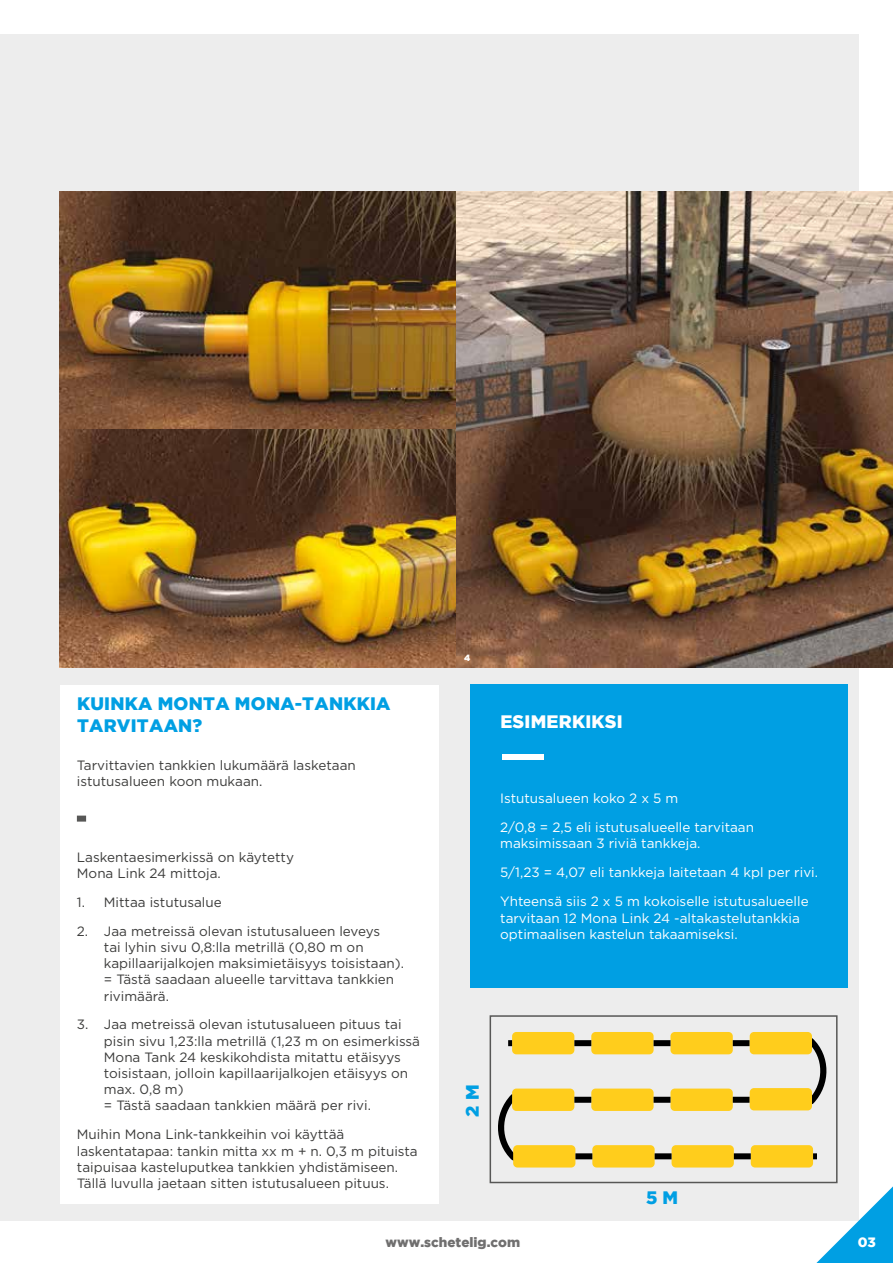
<style>
.page{position:relative;width:893px;height:1263px;background:#fff}
.page>*{position:absolute;margin:0;border:0;box-sizing:border-box;transform-origin:0 0}
.t1{font:900 18px/21.6px "Gotham";letter-spacing:.015em;color:#009fe3}
.t2{font:900 18px "Gotham";letter-spacing:.015em;color:#fff}
.t3{font:13.5px/16.2px "Gotham";color:#3c3c3b}
.t4{font:13.5px/29px "Gotham";color:#fff}
.t5{font:900 13.5px "Gotham";color:#706f6f}
.t6{font:900 13.5px "Gotham";color:#fff}
.t7{font:900 9px "Gotham";color:#fff}
</style>
<div class="page">
<div style="left:0;top:34px;width:859px;height:1186px;background:#ededed"></div>
<svg style="left:804px;top:1174px;width:89px;height:89px"></svg>
<div style="left:60px;top:685px;width:379px;height:518px;background:#fff"></div>
<div style="left:77px;top:816px;width:9px;height:6px;background:#575756"></div>
<div style="left:470px;top:685px;width:378px;height:303px;background:#009fe3"></div>
<img style="left:60px;top:191px;width:833px;height:477px">
<div style="left:502px;top:755px;width:42px;height:5px;background:#fff"></div>
<svg style="left:498px;top:1094px;width:15px;height:67px"></svg>
<div style="left:490px;top:1015px;width:347px;height:168px;border:2px solid #575756"></div>
<div style="left:512px;top:1032px;width:62px;height:22px;background:#ffcd1c;border-radius:4px"></div>
<div style="left:591px;top:1032px;width:63px;height:22px;background:#ffcd1c;border-radius:4px"></div>
<div style="left:670px;top:1032px;width:63px;height:22px;background:#ffcd1c;border-radius:4px"></div>
<div style="left:512px;top:1088px;width:62px;height:23px;background:#ffcd1c;border-radius:4px"></div>
<div style="left:591px;top:1088px;width:63px;height:23px;background:#ffcd1c;border-radius:4px"></div>
<div style="left:670px;top:1088px;width:63px;height:23px;background:#ffcd1c;border-radius:4px"></div>
<div style="left:513px;top:1145px;width:62px;height:22px;background:#ffcd1c;border-radius:4px"></div>
<div style="left:592px;top:1145px;width:63px;height:22px;background:#ffcd1c;border-radius:4px"></div>
<div style="left:672px;top:1145px;width:62px;height:22px;background:#ffcd1c;border-radius:4px"></div>
<div style="left:751px;top:1145px;width:62px;height:22px;background:#ffcd1c;border-radius:4px"></div>
<div style="left:574px;top:1040px;width:17px;height:6px;background:#000"></div>
<div style="left:654px;top:1040px;width:16px;height:6px;background:#000"></div>
<div style="left:733px;top:1040px;width:17px;height:6px;background:#000"></div>
<div style="left:733px;top:1097px;width:17px;height:6px;background:#000"></div>
<div style="left:654px;top:1097px;width:16px;height:6px;background:#000"></div>
<div style="left:574px;top:1097px;width:17px;height:6px;background:#000"></div>
<div style="left:575px;top:1153px;width:17px;height:6px;background:#000"></div>
<div style="left:655px;top:1153px;width:17px;height:6px;background:#000"></div>
<div style="left:734px;top:1153px;width:17px;height:6px;background:#000"></div>
<svg style="left:802px;top:1038px;width:25px;height:66px"></svg>
<div style="left:750px;top:1032px;width:62px;height:22px;background:#ffcd1c;border-radius:4px"></div>
<div style="left:750px;top:1088px;width:62px;height:22px;background:#ffcd1c;border-radius:4px"></div>
<svg style="left:508px;top:1040px;width:4px;height:6px"></svg>
<svg style="left:813px;top:1153px;width:4px;height:6px"></svg>
<h1 class="t1" style="left:77px;top:693px;width:315px">KUINKA MONTA MONA-TANKKIA<br>TARVITAAN?</h1>
<p class="t3" style="left:77px;top:756px;width:280px">Tarvittavien tankkien lukumäärä lasketaan istutusalueen koon mukaan.</p>
<p class="t3" style="left:77px;top:848px;width:219px">Laskentaesimerkissä on käytetty<br>Mona Link 24 mittoja.</p>
<p class="t3" style="left:77px;top:893px;width:146px">1. Mittaa istutusalue</p>
<p class="t3" style="left:104px;top:922px;width:302px;text-indent:-27px">2. Jaa metreissä olevan istutusalueen leveys<br>tai lyhin sivu 0,8:lla metrillä (0,80 m on kapillaarijalkojen maksimietäisyys toisistaan). = Tästä saadaan alueelle tarvittava tankkien rivimäärä.</p>
<p class="t3" style="left:104px;top:1016px;width:318px;text-indent:-27px">3. Jaa metreissä olevan istutusalueen pituus tai pisin sivu 1,23:lla metrillä (1,23 m on esimerkissä Mona Tank 24 keskikohdista mitattu etäisyys toisistaan, jolloin kapillaarijalkojen etäisyys on max. 0,8 m)<br>= Tästä saadaan tankkien määrä per rivi.</p>
<p class="t3" style="left:77px;top:1126px;width:342px">Muihin Mona Link-tankkeihin voi käyttää laskentatapaa: tankin mitta xx m + n. 0,3 m pituista taipuisaa kasteluputkea tankkien yhdistämiseen.<br>Tällä luvulla jaetaan sitten istutusalueen pituus.</p>
<p class="t7" style="left:464px;top:652px;width:8px">4</p>
<h1 class="t2" style="left:500px;top:711px;width:124px">ESIMERKIKSI</h1>
<p class="t4" style="left:500px;top:784px;width:255px">Istutusalueen koko 2 x 5 m<br>2/0,8 = 2,5 eli istutusalueelle tarvitaan</p>
<p class="t4" style="left:500px;top:829px;width:319px">maksimissaan 3 riviä tankkeja.<br>5/1,23 = 4,07 eli tankkeja laitetaan 4 kpl per rivi.<br>Yhteensä siis 2 x 5 m kokoiselle istutusalueelle</p>
<p class="t4" style="left:500px;top:909px;width:301px;line-height:16.2px">tarvitaan 12 Mona Link 24 -altakastelutankkia optimaalisen kastelun takaamiseksi.</p>
<h1 class="t1" style="left:461px;top:1117px;width:33px;rotate:-90deg">2 M</h1>
<h1 class="t1" style="left:646px;top:1186px;width:34px">5 M</h1>
<p class="t5" style="left:385px;top:1235px;width:136px">www.schetelig.com</p>
<p class="t6" style="left:858px;top:1235px;width:20px">03</p>
</div>
